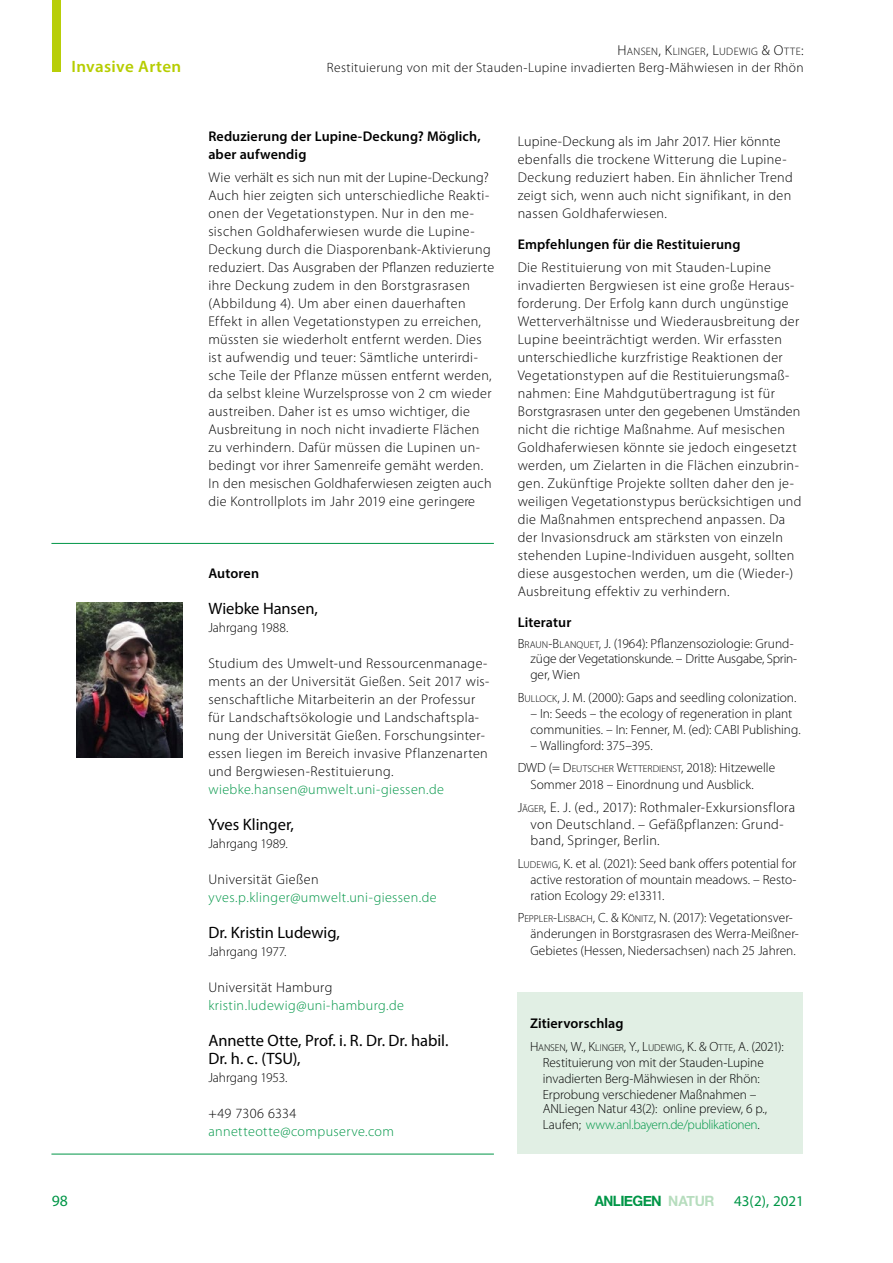
<style>
.page{position:relative;width:893px;height:1263px;background:#fff}
.page>*{position:absolute;margin:0;border:0;box-sizing:border-box;transform-origin:0 0}
.Autor{font:16.5px/18.8px "Myriad Pro";color:#000}
.t1{font:600 16.5px "Myriad Pro";letter-spacing:.02em;color:#b6cd00}
.t2{font:15.75px "Myriad Pro";color:#009647}
.t3{font:15px "Myriad Pro";color:#009647}
.t4{font:700 14.25px "Helvetica Neue";letter-spacing:-.035em;color:#009647;scale:.94 1}
.P__Fließtext_2Sp{font:300 14.1px/18px "Myriad Pro";letter-spacing:.025em;color:#000}
.P__Fließtext_2Sp-2{font:300 14.1px/18px "Myriad Pro";letter-spacing:.025em;color:#009647}
.H1__Headline_Fliess{font:600 14.1px/18px "Myriad Pro";letter-spacing:.01em;color:#000}
.Literatur{font:300 14.1px/16.5px "Myriad Pro";letter-spacing:.025em;color:#000}
.t5{font:300 13.5px "Myriad Pro";letter-spacing:.025em;color:#000}
.Literatur-2{font:300 13.35px/15.9px "Myriad Pro";color:#000}
.Autor_Jahrgang{font:300 13.35px "Myriad Pro";color:#000}
.t6{font:300 10.8px "Myriad Pro";letter-spacing:.035em;color:#000}
.Literatur-3{font:300 10.05px "Myriad Pro";letter-spacing:-.005em;color:#000}
.s1{font-size:14.4px}
.s2{color:#009647}
.s3{color:#000}
.s4{font-style:inherit}
.s5{font-size:10.05px}
.s6{font-size:13.35px}
.s7{color:rgb(111 188 125/.5)}
</style>
<div class="page">
<div style="left:517px;top:992px;width:286px;height:161px;background:#e1efe4"></div>
<div style="left:52px;top:0;width:8px;height:71px;background:#b8ce08"></div>
<img style="left:77px;top:602px;width:106px;height:155px">
<hr style="left:51px;top:543px;width:443px;height:1px;background:#009647">
<hr style="left:51px;top:1154px;width:443px;height:1px;background:#009647">
<p class="t6" style="left:618px;top:45px;width:188px"><span class="s1">H</span>ANSEN<span class="s1">, K</span>LINGER<span class="s1">, L</span>UDEWIG <span class="s1">&amp; O</span>TTE<span class="s1">:</span></p>
<p class="t1" style="left:71px;top:55px;width:111px">Invasive Arten</p>
<p class="t5" style="left:327px;top:59px;width:478px">Restituierung von mit der Stauden-Lupine invadierten Berg-Mähwiesen in der Rhön</p>
<h1 class="H1__Headline_Fliess" style="left:208px;top:127px;width:274px">Reduzierung der Lupine-Deckung? Möglich, aber aufwendig</h1>
<p class="P__Fließtext_2Sp" style="left:208px;top:168px;width:287px">Wie verhält es sich nun mit der Lupine-Deckung?<br>Auch hier zeigten sich unterschiedliche Reakti&shy;onen der Vegetationstypen. Nur in den me&shy;sischen Goldhaferwiesen wurde die Lupine-Deckung durch die Diasporenbank-Aktivierung reduziert. Das Ausgraben der Pflanzen reduzierte ihre Deckung zudem in den Borstgrasrasen (Abbildung 4). Um aber einen dauerhaften Effekt in allen Vegetationstypen zu erreichen, müssten sie wiederholt entfernt werden. Dies ist aufwendig und teuer: Sämtliche unterirdi&shy;sche Teile der Pflanze müssen entfernt werden, da selbst kleine Wurzelsprosse von 2 cm wieder austreiben. Daher ist es umso wichtiger, die Ausbreitung in noch nicht invadierte Flächen zu verhindern. Dafür müssen die Lupinen un&shy;bedingt vor ihrer Samenreife gemäht werden.<br>In den mesischen Goldhaferwiesen zeigten auch die Kontrollplots im Jahr 2019 eine geringere</p>
<h1 class="H1__Headline_Fliess" style="left:208px;top:563px;width:52px">Autoren</h1>
<p class="Autor" style="left:208px;top:598px;width:111px">Wiebke Hansen,</p>
<p class="Autor_Jahrgang" style="left:208px;top:619px;width:82px">Jahrgang 1988.</p>
<p class="P__Fließtext_2Sp" style="left:208px;top:654px;width:283px">Studium des Umwelt-und Ressourcenmanage&shy;ments an der Universität Gießen. Seit 2017 wis&shy;senschaftliche Mitarbeiterin an der Professur für Landschaftsökologie und Landschaftspla&shy;nung der Universität Gießen. Forschungsinter&shy;essen liegen im Bereich invasive Pflanzenarten und Bergwiesen-Restituierung. <span class="s2">wiebke.hansen@umwelt.uni-giessen.de</span></p>
<p class="Autor" style="left:208px;top:814px;width:87px">Yves Klinger,</p>
<p class="Autor_Jahrgang" style="left:208px;top:835px;width:81px">Jahrgang 1989.</p>
<p class="P__Fließtext_2Sp-2" style="left:208px;top:870px;width:230px"><span class="s3">Universität Gießen </span>yves.p.klinger@umwelt.uni-giessen.de</p>
<p class="Autor" style="left:208px;top:922px;width:133px">Dr. Kristin Ludewig,</p>
<p class="Autor_Jahrgang" style="left:208px;top:943px;width:80px">Jahrgang 1977.</p>
<p class="P__Fließtext_2Sp-2" style="left:208px;top:978px;width:197px"><span class="s3">Universität Hamburg </span>kristin.ludewig@uni-hamburg.de</p>
<p class="Autor" style="left:208px;top:1030px;width:242px">Annette Otte, Prof. i. R. Dr. Dr. habil.<br>Dr. h. c. (TSU),</p>
<p class="Autor_Jahrgang" style="left:208px;top:1069px;width:81px">Jahrgang 1953.</p>
<p class="P__Fließtext_2Sp-2" style="left:208px;top:1104px;width:187px"><span class="s3">+49 7306 6334 </span>annetteotte@compuserve.com</p>
<p class="P__Fließtext_2Sp" style="left:518px;top:132px;width:277px">Lupine-Deckung als im Jahr 2017. Hier könnte ebenfalls die trockene Witterung die Lupine-Deckung reduziert haben. Ein ähnlicher Trend zeigt sich, wenn auch nicht signifikant, in den nassen Goldhaferwiesen.</p>
<h1 class="H1__Headline_Fliess" style="left:518px;top:235px;width:224px">Empfehlungen für die Restituierung</h1>
<p class="P__Fließtext_2Sp" style="left:518px;top:258px;width:285px">Die Restituierung von mit Stauden-Lupine invadierten Bergwiesen ist eine große Heraus&shy;forderung. Der Erfolg kann durch ungünstige Wetterverhältnisse und Wiederausbreitung der Lupine beeinträchtigt werden. Wir erfassten unterschiedliche kurzfristige Reaktionen der Vegetationstypen auf die Restituierungsmaß&shy;nahmen: Eine Mahdgutübertragung ist für Borstgrasrasen unter den gegebenen Umständen nicht die richtige Maßnahme. Auf mesischen Goldhaferwiesen könnte sie jedoch eingesetzt werden, um Zielarten in die Flächen einzubrin&shy;gen. Zukünftige Projekte sollten daher den je&shy;weiligen Vegetationstypus berücksichtigen und die Maßnahmen entsprechend anpassen. Da der Invasionsdruck am stärksten von einzeln stehenden Lupine-Individuen ausgeht, sollten diese ausgestochen werden, um die (Wieder-)<br>Ausbreitung effektiv zu verhindern.</p>
<h1 class="H1__Headline_Fliess" style="left:518px;top:613px;width:55px">Literatur</h1>
<p class="Literatur-2" style="left:530px;top:635px;width:268px;text-indent:-13px"><span class="s4">B</span><span class="s5">RAUN</span><span class="s4">-B</span><span class="s5">LANQUET</span>, J. (1964): Pflanzensoziologie: Grund&shy;züge der Vegetationskunde. – Dritte Ausgabe, Sprin&shy;ger, Wien</p>
<p class="Literatur-2" style="left:518px;top:689px;width:280px"><span class="s4">B</span><span class="s5">ULLOCK</span>, J. M. (2000): Gaps and seedling colonization.</p>
<p class="Literatur-2" style="left:530px;top:705px;width:272px">– In: Seeds – the ecology of regeneration in plant communities. – In: Fenner, M. (ed): CABI Publishing.</p>
<p class="Literatur-2" style="left:530px;top:737px;width:124px">– Wallingford: 375–395.</p>
<p class="Literatur-2" style="left:530px;top:760px;width:246px;line-height:16.5px;text-indent:-13px">DWD (= <span class="s4">D</span> <span class="s5">EUTSCHER</span> <span class="s4">W</span><span class="s5">ETTERDIENST</span>, 2018): Hitzewelle<br>Sommer 2018 – Einordnung und Ausblick.</p>
<p class="Literatur" style="left:530px;top:799px;width:266px;text-indent:-13px"><span class="s6">J</span><span class="s5">ÄGER</span>, E. J. (ed., 2017): Rothmaler-Exkursionsflora von Deutschland. – Gefäßpflanzen: Grund&shy;band, Springer, Berlin.</p>
<p class="Literatur-2" style="left:530px;top:855px;width:268px;text-align:justify;text-indent:-13px"><span class="s4">L</span><span class="s5">UDEWIG</span>, K. et al. (2021): Seed bank offers potential for active restoration of mountain meadows. – Resto&shy;ration Ecology 29: e13311.</p>
<p class="Literatur-2" style="left:530px;top:910px;width:270px;text-indent:-13px"><span class="s4">P</span><span class="s5">EPPLER</span><span class="s4">-L</span><span class="s5">ISBACH</span>, C. &amp; <span class="s4">K</span><span class="s5">ÖNITZ</span>, N. (2017): Vegetationsver&shy;änderungen in Borstgrasrasen des Werra-Meißner-<br>Gebietes (Hessen, Niedersachsen) nach 25 Jahren.</p>
<h1 class="H1__Headline_Fliess" style="left:530px;top:1013px;width:95px">Zitiervorschlag</h1>
<p class="Literatur-3" style="left:530px;top:1042px;width:255px"><span class="s6">H</span> ANSEN<span class="s6">, W., K</span>LINGER<span class="s6">, Y., L</span>UDEWIG<span class="s6">, K. &amp; O</span>TTE<span class="s6">, A.</span> <span class="s6">(2021):</span></p>
<p class="Literatur-2" style="left:543px;top:1054px;width:223px">Restituierung von mit der Stauden-Lupine invadierten Berg-Mähwiesen in der Rhön:<br>Erprobung verschiedener Maßnahmen –</p>
<p class="Literatur-2" style="left:543px;top:1101px;width:226px">ANLiegen Natur 43(2): online preview, 6 p.,<br>Laufen; <span class="s2">www.anl.bayern.de/publikationen</span>.</p>
<p class="t4" style="left:595px;top:1189px;width:129px">ANLIEGEN <span class="s7">NATUR</span></p>
<p class="t2" style="left:52px;top:1191px;width:18px">98</p>
<p class="t3" style="left:734px;top:1191px;width:71px">43(2), 2021</p>
</div>
